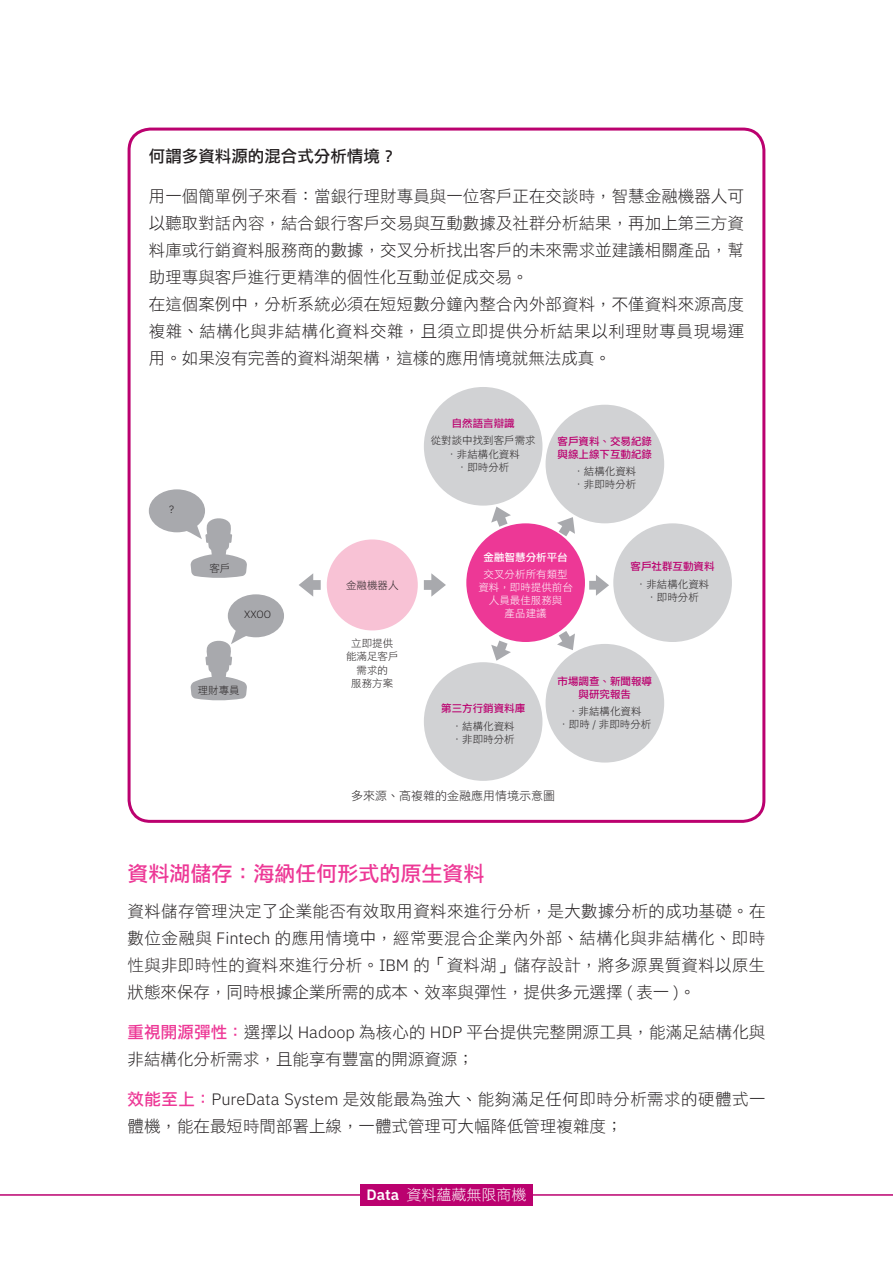
<style>
.page{position:relative;width:893px;height:1263px;background:#fff}
.page>*{position:absolute;margin:0;border:0;box-sizing:border-box;transform-origin:0 0}
.t1{font:21px "DF Li Hei Std W5";color:#ed3896}
.t2{font:16.5px/27px "DF Li Hei Std W3";color:#231f20}
.t3{font:16.5px "DF Li Hei Std W5";color:#231f20}
.t4{font:15px "DF Li Hei Std W3";color:#fff}
.t5{font:12px "DF Li Hei Std W3";color:#231f20}
.t6{font:10.5px/13px "DF Li Hei Std W3";color:#231f20;text-align:center}
.t7{font:10.5px/13px "DF Li Hei Std W5";color:#bb016f}
.t8{font:10.5px/13px "DF Li Hei Std W3";color:#fff;text-align:center}
.t9{font:10.5px "DF Li Hei Std W5";color:#fff}
.t10{font:300 10.5px "IBM Plex Sans";color:#231f20}
.s1{font-family:"Adobe Song Std";font-weight:300}
.s2{font-family:"IBM Plex Sans";font-weight:300}
.s3{font-family:"DF Li Hei Std W5";color:#ed3896}
.s4{font-family:"IBM Plex Sans";font-weight:600}
</style>
<div class="page">
<hr style="left:0;top:1194px;width:893px;height:2px;background:#bb016f">
<div style="left:360px;top:1184px;width:173px;height:21px;background:#bb016f"></div>
<div style="left:128px;top:128px;width:637px;height:695px;border:3px solid #bb016f;border-radius:21px"></div>
<div style="left:327px;top:539px;width:91px;height:91px;background:#f8c2d5;border-radius:50%"></div>
<div style="left:466px;top:523px;width:119px;height:119px;background:#ed3896;border-radius:50%"></div>
<div style="left:613px;top:523px;width:119px;height:119px;background:#d1d2d4;border-radius:50%"></div>
<div style="left:546px;top:405px;width:118px;height:118px;background:#d1d2d4;border-radius:50%"></div>
<div style="left:546px;top:644px;width:118px;height:118px;background:#d1d2d4;border-radius:50%"></div>
<div style="left:424px;top:387px;width:118px;height:119px;background:#d1d2d4;border-radius:50%"></div>
<div style="left:424px;top:662px;width:118px;height:119px;background:#d1d2d4;border-radius:50%"></div>
<svg style="left:149px;top:489px;width:98px;height:89px"></svg>
<svg style="left:190px;top:594px;width:94px;height:107px"></svg>
<svg style="left:299px;top:573px;width:22px;height:24px"></svg>
<svg style="left:424px;top:573px;width:22px;height:24px"></svg>
<svg style="left:589px;top:575px;width:20px;height:21px"></svg>
<svg style="left:557px;top:517px;width:18px;height:19px"></svg>
<svg style="left:557px;top:631px;width:18px;height:19px"></svg>
<svg style="left:491px;top:507px;width:20px;height:20px"></svg>
<svg style="left:491px;top:640px;width:20px;height:21px"></svg>
<p class="t3" style="left:149px;top:148px;width:249px">何謂多資料源的混合式分析情境？</p>
<p class="t2" style="left:149px;top:182px;width:597px">用一個簡單例子來看：當銀行理財專員與一位客戶正在交談時，智慧金融機器人可以聽取對話內容，結合銀行客戶交易與互動數據及社群分析結果，再加上第三方資料庫或行銷資料服務商的數據，交叉分析找出客戶的未來需求並建議相關產品，幫助理專與客戶進行更精準的個性化互動並促成交易。<br>在這個案例中，分析系統必須在短短數分鐘內整合內外部資料，不僅資料來源高度複雜、結構化與非結構化資料交雜，且須立即提供分析結果以利理財專員現場運用。如果沒有完善的資料湖架構，這樣的應用情境就無法成真。</p>
<p class="t10" style="left:169px;top:501px;width:6px">?</p>
<p class="t6" style="left:209px;top:561px;width:22px">客戶</p>
<p class="t10" style="left:244px;top:606px;width:28px">XXOO</p>
<p class="t6" style="left:198px;top:683px;width:43px">理財專員</p>
<p class="t6" style="left:346px;top:578px;width:54px">金融機器人</p>
<p class="t6" style="left:346px;top:637px;width:54px">立即提供能滿足客戶需求的<br>服務方案</p>
<p class="t7" style="left:452px;top:417px;width:64px">自然語言辯識</p>
<p class="t6" style="left:431px;top:434px;width:106px">從對談中找到客戶需求<span class="s1">・</span>非結構化資料<br><span class="s1">・</span>即時分析</p>
<p class="t7" style="left:558px;top:434px;width:96px">客戶資料、交易紀錄與線上線下互動紀錄</p>
<p class="t6" style="left:573px;top:465px;width:64px;text-align:left"><span class="s1">・</span>結構化資料<span class="s1">・</span>非即時分析</p>
<p class="t9" style="left:484px;top:551px;width:85px">金融智慧分析平台</p>
<p class="t8" style="left:478px;top:568px;width:96px">交叉分析所有類型資料，即時提供前台人員最佳服務與<br>產品建議</p>
<p class="t7" style="left:631px;top:560px;width:85px">客戶社群互動資料</p>
<p class="t6" style="left:636px;top:577px;width:75px"><span class="s1">・</span>非結構化資料<span class="s1">・</span>即時分析</p>
<p class="t7" style="left:441px;top:702px;width:85px">第三方行銷資料庫</p>
<p class="t6" style="left:452px;top:719px;width:64px;text-align:left"><span class="s1">・</span>結構化資料<span class="s1">・</span>非即時分析</p>
<p class="t7" style="left:558px;top:674px;width:96px;text-align:center">市場調查、新聞報導與研究報告</p>
<p class="t6" style="left:558px;top:704px;width:94px"><span class="s1">・</span>非結構化資料<br><span class="s1">・</span>即時 <span class="s2">/</span> 非即時分析</p>
<p class="t5" style="left:351px;top:789px;width:206px">多來源、高複雜的金融應用情境示意圖</p>
<p class="t1" style="left:128px;top:862px;width:358px">資料湖儲存：海納任何形式的原生資料</p>
<p class="t2" style="left:128px;top:897px;width:639px;text-align:justify">資料儲存管理決定了企業能否有效取用資料來進行分析，是大數據分析的成功基礎。在數位金融與 <span class="s2">Fintech</span> 的應用情境中，經常要混合企業內外部、結構化與非結構化、即時性與非即時性的資料來進行分析。<span class="s2">IBM</span> 的「資料湖」儲存設計，將多源異質資料以原生狀態來保存，同時根據企業所需的成本、效率與彈性，提供多元選擇 <span class="s2">(</span> 表一 <span class="s2">)</span>。</p>
<p class="t2" style="left:128px;top:1018px;width:639px"><span class="s3">重視開源彈性：</span>選擇以 <span class="s2">Hadoop</span> 為核心的 <span class="s2">HDP</span> 平台提供完整開源工具，能滿足結構化與非結構化分析需求，且能享有豐富的開源資源；</p>
<p class="t2" style="left:128px;top:1085px;width:639px"><span class="s3">效能至上：</span><span class="s2">PureData System</span> 是效能最為強大、能夠滿足任何即時分析需求的硬體式一體機，能在最短時間部署上線，一體式管理可大幅降低管理複雜度；</p>
<p class="t4" style="left:367px;top:1187px;width:161px"><span class="s4">Data</span> 資料蘊藏無限商機</p>
</div>
